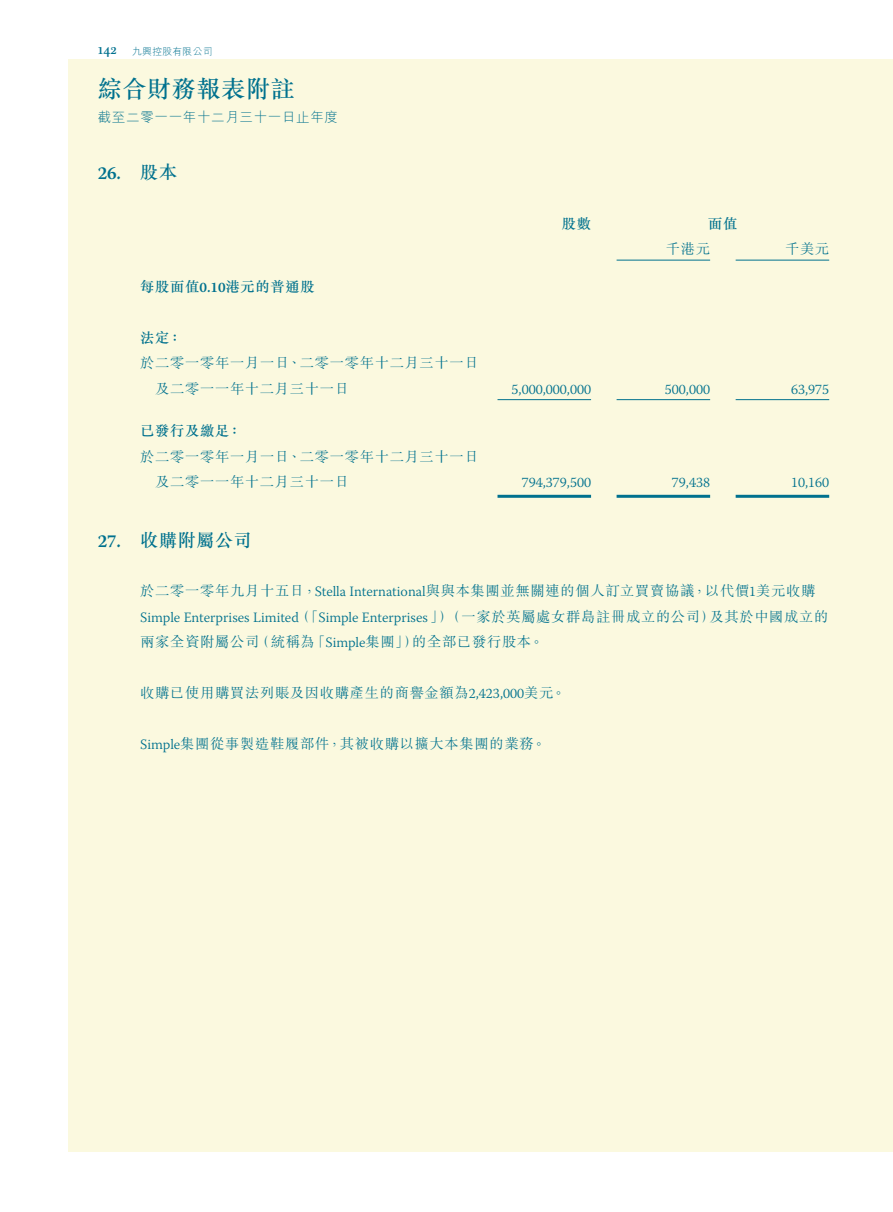
<style>
.page{position:relative;width:893px;height:1212px;background:#fff}
.page>*{position:absolute;margin:0;border:0;box-sizing:border-box;transform-origin:0 0}
.t1{font:500 24px "M Sung HK";letter-spacing:.03em;color:#00718e}
.Heading_1{font:500 18px "M Sung HK";letter-spacing:.04em;color:#00718e}
.Heading_1-2{font:600 18px "Warnock Pro";color:#00718e}
.Body_Text{font:300 14.25px/25.5px "M Sung HK";letter-spacing:.05em;color:#00718e}
.Body_Text-2{font:300 14.25px "Warnock Pro";color:#00718e}
.Body_Text-3{font:500 14.25px "M Sung HK";letter-spacing:.05em;color:#00718e}
.t2{font:300 13.5px "M Hei HK";letter-spacing:.05em;color:#00718e}
.t3{font:300 9.75px "M Hei HK";letter-spacing:.035em;color:#00718e}
.s1{font-family:"Plantagenet Cherokee";font-weight:400;font-size:15px}
.s2{font-family:"M Sung HK";font-weight:500}
.s3{font-family:"Warnock Pro";font-weight:600}
.s4{font-family:"Warnock Pro"}
</style>
<div class="page">
<div style="left:68px;top:60px;width:825px;height:1092px;background:#fbf9df"></div>
<hr style="left:617px;top:260px;width:93px;height:1px;background:#00718e">
<hr style="left:736px;top:260px;width:93px;height:1px;background:#00718e">
<hr style="left:497px;top:399px;width:94px;height:1px;background:#00718e">
<hr style="left:617px;top:399px;width:93px;height:1px;background:#00718e">
<hr style="left:736px;top:399px;width:93px;height:1px;background:#00718e">
<hr style="left:497px;top:495px;width:94px;height:3px;background:#00718e">
<hr style="left:617px;top:495px;width:93px;height:3px;background:#00718e">
<hr style="left:736px;top:495px;width:93px;height:3px;background:#00718e">
<p class="t3" style="left:98px;top:46px;width:116px"><span class="s1">142</span> 九興控股有限公司</p>
<h1 class="t1" style="left:98px;top:73px;width:199px">綜合財務報表附註</h1>
<p class="t2" style="left:98px;top:110px;width:242px">截至二零一一年十二月三十一日止年度</p>
<p class="Heading_1-2" style="left:98px;top:162px;width:81px">26. <span class="s2">股本</span></p>
<p class="Body_Text-3" style="left:140px;top:276px;width:176px">每股面值<span class="s3">0.10</span>港元的普通股</p>
<p class="Body_Text-3" style="left:140px;top:327px;width:43px">法定：</p>
<p class="Body_Text" style="left:155px;top:349px;width:325px;text-indent:-15px">於二零一零年一月一日、二零一零年十二月三十一日及二零一一年十二月三十一日</p>
<p class="Body_Text-3" style="left:140px;top:421px;width:103px">已發行及繳足：</p>
<p class="Body_Text" style="left:155px;top:443px;width:325px;text-indent:-15px">於二零一零年一月一日、二零一零年十二月三十一日及二零一一年十二月三十一日</p>
<p class="Body_Text-3" style="left:562px;top:213px;width:31px">股數</p>
<p class="Body_Text-3" style="left:708px;top:213px;width:31px">面值</p>
<p class="Body_Text" style="left:666px;top:235px;width:46px">千港元</p>
<p class="Body_Text" style="left:785px;top:235px;width:46px">千美元</p>
<p class="Body_Text-2" style="left:511px;top:380px;width:81px">5,000,000,000</p>
<p class="Body_Text-2" style="left:665px;top:380px;width:47px">500,000</p>
<p class="Body_Text-2" style="left:791px;top:380px;width:40px">63,975</p>
<p class="Body_Text-2" style="left:522px;top:474px;width:71px">794,379,500</p>
<p class="Body_Text-2" style="left:672px;top:474px;width:40px">79,438</p>
<p class="Body_Text-2" style="left:791px;top:474px;width:40px">10,160</p>
<p class="Heading_1" style="left:98px;top:527px;width:156px"><span class="s3">27.</span> 收購附屬公司</p>
<p class="Body_Text" style="left:140px;top:577px;width:690px">於二零一零年九月十五日，<span class="s4">Stella International</span>與與本集團並無關連的個人訂立買賣協議，以代價<span class="s4">1</span>美元收購<br><span class="s4">Simple Enterprises Limited</span>（「<span class="s4">Simple Enterprises</span>」）（一家於英屬處女群島註冊成立的公司）及其於中國成立的兩家全資附屬公司（統稱為「<span class="s4">Simple</span>集團」）的全部已發行股本。</p>
<p class="Body_Text" style="left:140px;top:679px;width:427px">收購已使用購買法列賬及因收購產生的商譽金額為<span class="s4">2,423,000</span>美元。</p>
<p class="Body_Text" style="left:140px;top:730px;width:407px"><span class="s4">Simple</span>集團從事製造鞋履部件，其被收購以擴大本集團的業務。</p>
</div>
